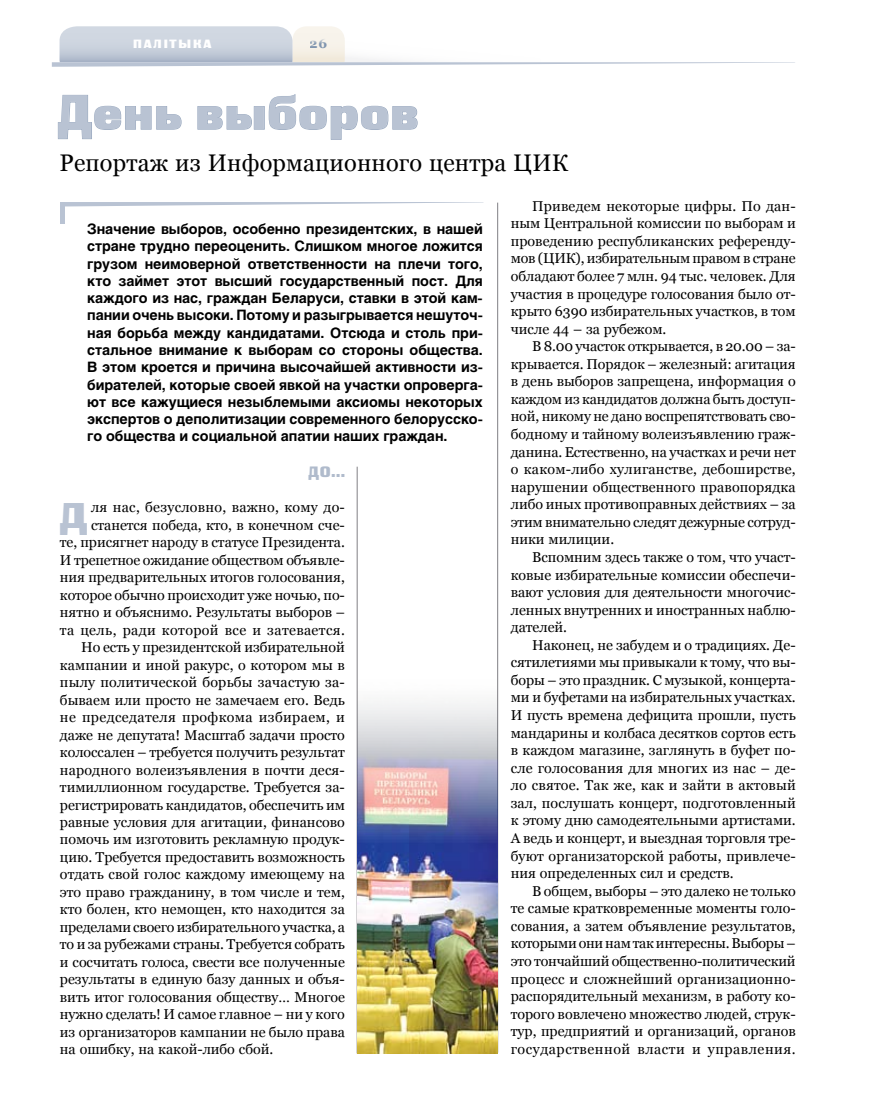
<style>
.page{position:relative;width:872px;height:1106px;background:#fff}
.page>*{position:absolute;margin:0;border:0;box-sizing:border-box;transform-origin:0 0}
.t1{font:48.3px "Black Grotesk C";letter-spacing:.025em;color:#b9c3d3}
.t2{font:35.7px "Black Grotesk C";color:#b9c3d3;scale:1.1 1}
.t3{font:24px "Georgia";letter-spacing:.01em;color:#000}
.t4{font:15px "Black Grotesk C";color:#b0bbcc}
.t5{font:14.25px/17.5px "Georgia";color:#000;text-align:justify}
.t6{font:700 14.25px/17.2px "Helios";letter-spacing:-.005em;color:#000;text-align:justify}
.t7{font:14.25px "Georgia";letter-spacing:.025em;color:#000}
.t8{font:14.25px "Georgia";letter-spacing:.02em;color:#000}
.t9{font:700 13.5px "Georgia";color:#8095af}
.t10{font:12px "Black Grotesk C";letter-spacing:.15em;color:#fff}
</style>
<div class="page">
<svg style="left:52px;top:26px;width:743px;height:41px"></svg>
<hr style="left:497px;top:203px;width:1px;height:849px;background:#818084">
<hr style="left:357px;top:466px;width:1px;height:587px;background:#818084">
<svg style="left:65px;top:202px;width:419px;height:4px"></svg>
<svg style="left:58px;top:95px;width:124px;height:44px"></svg>
<svg style="left:197px;top:94px;width:221px;height:46px"></svg>
<div style="left:60px;top:202px;width:5px;height:21px;background:#b9c3d3"></div>
<img style="left:357px;top:680px;width:140px;height:373px">
<p class="t10" style="left:133px;top:36px;width:80px">палітыка</p>
<p class="t9" style="left:310px;top:35px;width:19px">26</p>
<h1 class="t1" style="left:58px;top:84px;width:362px">День выборов</h1>
<h3 class="t3" style="left:60px;top:149px;width:510px">Репортаж из Информационного центра ЦИК</h3>
<p class="t6" style="left:87px;top:220px;width:397px">Значение выборов, особенно президентских, в нашей стране трудно переоценить. Слишком многое ложится грузом неимоверной ответственности на плечи того, кто займет этот высший государственный пост. Для каждого из нас, граждан Беларуси, ставки в этой кам&shy;пании очень высоки. Потому и разыгрывается нешуточ&shy;ная борьба между кандидатами. Отсюда и столь при&shy;стальное внимание к выборам со стороны общества.<br>В этом кроется и причина высочайшей активности из&shy;бирателей, которые своей явкой на участки опроверга&shy;ют все кажущиеся незыблемыми аксиомы некоторых экспертов о деполитизации современного белорусско&shy;го общества и социальной апатии наших граждан.</p>
<p class="t4" style="left:308px;top:463px;width:38px">ДО…</p>
<h2 class="t2" style="left:60px;top:495px;width:27px">Д</h2>
<p class="t8" style="left:91px;top:499px;width:255px">ля нас, безусловно, важно, кому до-</p>
<p class="t5" style="left:91px;top:516px;width:255px">станется победа, кто, в конечном сче-</p>
<p class="t5" style="left:60px;top:533px;width:286px">те, присягнет народу в статусе Президента.</p>
<p class="t5" style="left:60px;top:551px;width:286px">И трепетное ожидание обществом объявле-</p>
<p class="t5" style="left:60px;top:568px;width:286px">ния предварительных итогов голосования,</p>
<p class="t5" style="left:60px;top:586px;width:286px">которое обычно происходит уже ночью, по-</p>
<p class="t5" style="left:60px;top:603px;width:286px">нятно и объяснимо. Результаты выборов –</p>
<p class="t7" style="left:60px;top:621px;width:286px">та цель, ради которой все и затевается.</p>
<p class="t5" style="left:81px;top:638px;width:265px">Но есть у президентской избирательной</p>
<p class="t5" style="left:60px;top:656px;width:286px">кампании и иной ракурс, о котором мы в</p>
<p class="t5" style="left:60px;top:673px;width:286px">пылу политической борьбы зачастую за-</p>
<p class="t5" style="left:60px;top:691px;width:286px">бываем или просто не замечаем его. Ведь</p>
<p class="t7" style="left:60px;top:709px;width:286px">не председателя профкома избираем, и</p>
<p class="t5" style="left:60px;top:726px;width:286px">даже не депутата! Масштаб задачи просто</p>
<p class="t5" style="left:60px;top:743px;width:286px">колоссален – требуется получить результат</p>
<p class="t5" style="left:60px;top:760px;width:286px">народного волеизъявления в почти деся-</p>
<p class="t5" style="left:60px;top:778px;width:286px">тимиллионном государстве. Требуется за-</p>
<p class="t5" style="left:60px;top:795px;width:286px">регистрировать кандидатов, обеспечить им</p>
<p class="t5" style="left:60px;top:813px;width:286px">равные условия для агитации, финансово</p>
<p class="t5" style="left:60px;top:830px;width:286px">помочь им изготовить рекламную продук-</p>
<p class="t5" style="left:60px;top:848px;width:286px">цию. Требуется предоставить возможность</p>
<p class="t5" style="left:60px;top:865px;width:286px">отдать свой голос каждому имеющему на</p>
<p class="t5" style="left:60px;top:883px;width:286px">это право гражданину, в том числе и тем,</p>
<p class="t5" style="left:60px;top:900px;width:286px">кто болен, кто немощен, кто находится за</p>
<p class="t5" style="left:60px;top:918px;width:286px">пределами своего избирательного участка, а</p>
<p class="t5" style="left:60px;top:935px;width:286px">то и за рубежами страны. Требуется собрать</p>
<p class="t5" style="left:60px;top:953px;width:286px">и сосчитать голоса, свести все полученные</p>
<p class="t5" style="left:60px;top:970px;width:286px">результаты в единую базу данных и объя-</p>
<p class="t5" style="left:60px;top:988px;width:286px">вить итог голосования обществу… Многое</p>
<p class="t5" style="left:60px;top:1005px;width:286px">нужно сделать! И самое главное – ни у кого</p>
<p class="t5" style="left:60px;top:1023px;width:286px">из организаторов кампании не было права</p>
<p class="t5" style="left:60px;top:1040px;width:215px">на ошибку, на какой-либо сбой.</p>
<p class="t5" style="left:511px;top:197px;width:286px;text-indent:21px">Приведем некоторые цифры. По дан&shy;ным Центральной комиссии по выборам и проведению республиканских референду&shy;мов (ЦИК), избирательным правом в стране обладают более 7 млн. 94 тыс. человек. Для участия в процедуре голосования было от&shy;крыто 6390 избирательных участков, в том числе 44 – за рубежом.</p>
<p class="t5" style="left:511px;top:337px;width:286px;text-indent:21px">В 8.00 участок открывается, в 20.00 – за&shy;крывается. Порядок – железный: агитация в день выборов запрещена, информация о каждом из кандидатов должна быть доступ&shy;ной, никому не дано воспрепятствовать сво&shy;бодному и тайному волеизъявлению граж&shy;данина. Естественно, на участках и речи нет о каком-либо хулиганстве, дебоширстве, нарушении общественного правопорядка либо иных противоправных действиях – за этим внимательно следят дежурные сотруд&shy;ники милиции.</p>
<p class="t5" style="left:511px;top:548px;width:286px;text-indent:21px">Вспомним здесь также о том, что участ&shy;ковые избирательные комиссии обеспечи&shy;вают условия для деятельности многочис&shy;ленных внутренних и иностранных наблю&shy;дателей.</p>
<p class="t5" style="left:511px;top:636px;width:286px;text-indent:21px">Наконец, не забудем и о традициях. Де&shy;сятилетиями мы привыкали к тому, что вы&shy;боры – это праздник. С музыкой, концерта&shy;ми и буфетами на избирательных участках.<br>И пусть времена дефицита прошли, пусть мандарины и колбаса десятков сортов есть в каждом магазине, заглянуть в буфет по&shy;сле голосования для многих из нас – де&shy;ло святое. Так же, как и зайти в актовый зал, послушать концерт, подготовленный к этому дню самодеятельными артистами.<br>А ведь и концерт, и выездная торговля тре&shy;буют организаторской работы, привлече&shy;ния определенных сил и средств.</p>
<p class="t5" style="left:511px;top:882px;width:286px;text-indent:21px">В общем, выборы – это далеко не только те самые кратковременные моменты голо&shy;сования, а затем объявление результатов, которыми они нам так интересны. Выборы – это тончайший общественно-политический процесс и сложнейший организационно&shy;распорядительный механизм, в работу ко&shy;торого вовлечено множество людей, струк&shy;тур, предприятий и организаций, органов государственной власти и управления.</p>
</div>
